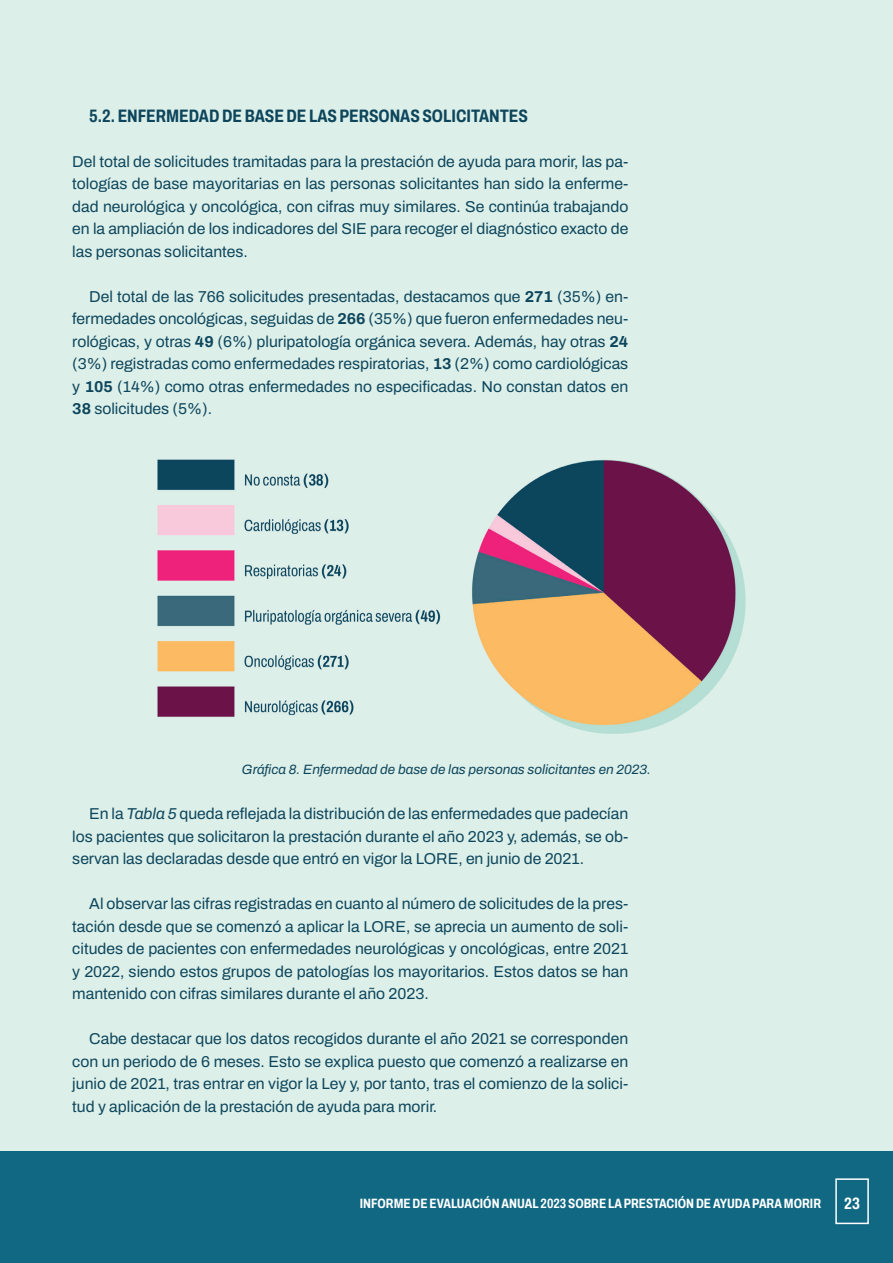
<style>
.page{position:relative;width:893px;height:1263px;background:#fff}
.page>*{position:absolute;margin:0;border:0;box-sizing:border-box;transform-origin:0 0}
.t1{font:700 18px "Archivo Condensed";color:#0d465c}
.t2{font:700 16.5px "Archivo Condensed";color:#fff}
.t3{font:15.75px/22.5px "Archivo";color:#0d465c;text-align:justify}
.t4{font:700 13.5px "Archivo Condensed";color:#fff}
.t5{font:italic 13.5px "Archivo";color:#0d465c}
.s1{font-weight:700}
.s2{font-style:italic}
</style>
<div class="page">
<hr style="left:0;top:0;width:1px;height:1263px;background:#ddefe9">
<div style="left:1px;top:0;width:892px;height:1263px;background:#ddefe9"></div>
<hr style="left:0;top:1151px;width:1px;height:112px;background:#116883">
<div style="left:1px;top:1151px;width:892px;height:112px;background:#116883"></div>
<svg style="left:837px;top:1224px;width:30px;height:1px"></svg>
<div style="left:835px;top:1178px;width:34px;height:46px;border:2px solid #fff"></div>
<img style="left:157px;top:459px;width:589px;height:275px">
<p class="t1" style="left:89px;top:102px;width:440px">5.2. ENFERMEDAD DE BASE DE LAS PERSONAS SOLICITANTES</p>
<p class="t3" style="left:72px;top:150px;width:558px">Del total de solicitudes tramitadas para la prestación de ayuda para morir, las pa&shy;tologías de base mayoritarias en las personas solicitantes han sido la enferme&shy;dad neurológica y oncológica, con cifras muy similares. Se continúa trabajando en la ampliación de los indicadores del SIE para recoger el diagnóstico exacto de las personas solicitantes.</p>
<p class="t3" style="left:72px;top:285px;width:557px;text-indent:17px">Del total de las 766 solicitudes presentadas, destacamos que <span class="s1">271</span> (35%) en&shy;fermedades oncológicas, seguidas de <span class="s1">266</span> (35%) que fueron enfermedades neu&shy;rológicas, y otras <span class="s1">49</span> (6%) pluripatología orgánica severa. Además, hay otras <span class="s1">24 </span>(3%) registradas como enfermedades respiratorias, <span class="s1">13</span> (2%) como cardiológicas y <span class="s1">105</span> (14%) como otras enfermedades no especificadas. No constan datos en <span class="s1">38</span> solicitudes (5%).</p>
<p class="t5" style="left:242px;top:759px;width:411px">Gráfica 8. Enfermedad de base de las personas solicitantes en 2023.</p>
<p class="t3" style="left:72px;top:802px;width:557px;text-indent:17px">En la <span class="s2">Tabla 5</span> queda reflejada la distribución de las enfermedades que padecían los pacientes que solicitaron la prestación durante el año 2023 y, además, se ob&shy;servan las declaradas desde que entró en vigor la LORE, en junio de 2021.</p>
<p class="t3" style="left:72px;top:892px;width:557px;text-indent:17px">Al observar las cifras registradas en cuanto al número de solicitudes de la pres&shy;tación desde que se comenzó a aplicar la LORE, se aprecia un aumento de soli&shy;citudes de pacientes con enfermedades neurológicas y oncológicas, entre 2021 y 2022, siendo estos grupos de patologías los mayoritarios. Estos datos se han mantenido con cifras similares durante el año 2023.</p>
<p class="t3" style="left:72px;top:1027px;width:557px;text-indent:17px">Cabe destacar que los datos recogidos durante el año 2021 se corresponden con un periodo de 6 meses. Esto se explica puesto que comenzó a realizarse en junio de 2021, tras entrar en vigor la Ley y, por tanto, tras el comienzo de la solici&shy;tud y aplicación de la prestación de ayuda para morir.</p>
<p class="t4" style="left:360px;top:1193px;width:463px">INFORME DE EVALUACIÓN ANUAL 2023 SOBRE LA PRESTACIÓN DE AYUDA PARA MORIR</p>
<p class="t2" style="left:844px;top:1190px;width:17px">23</p>
</div>
